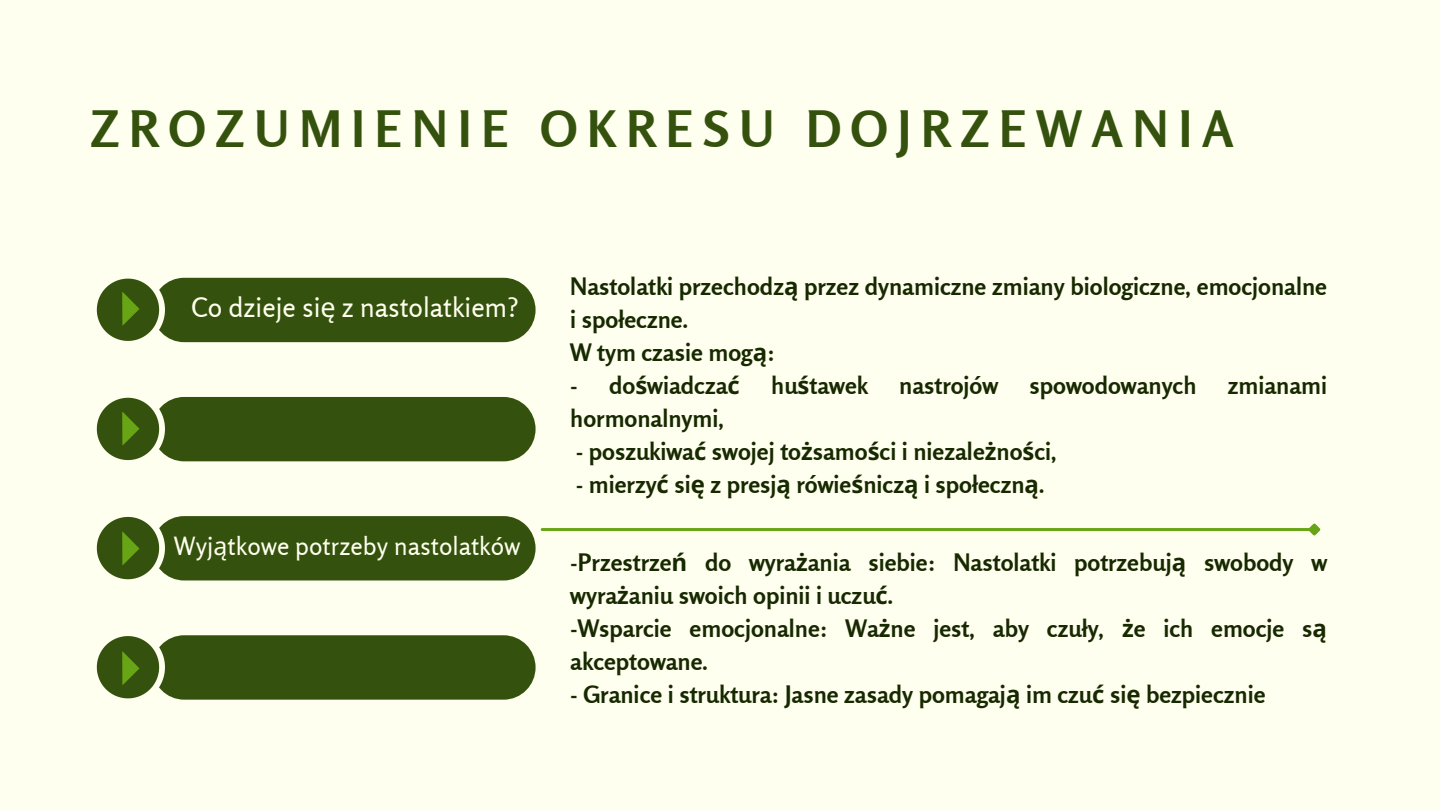
<style>
.page{position:relative;width:1440px;height:810px;background:#ffffef}
.page>*{position:absolute;margin:0;border:0;box-sizing:border-box;transform-origin:0 0}
.t1{font:700 50px "Rosario";letter-spacing:.2em;color:#34520d}
.t2{font:27px "Rosario";color:#ffffef}
.t3{font:25px "Rosario";color:#ffffef}
.t4{font:700 24px/33px "Rosario";color:#172900}
.s1{font-family:"Noto Sans"}
</style>
<div class="page">
<hr style="left:542px;top:528px;width:768px;height:3px;background:#67a516">
<svg style="left:1309px;top:523px;width:12px;height:13px"></svg>
<svg style="left:96px;top:277px;width:440px;height:66px;background:#466120"></svg>
<svg style="left:96px;top:397px;width:440px;height:65px;background:#435f1d"></svg>
<svg style="left:96px;top:516px;width:440px;height:65px;background:#435f1d"></svg>
<svg style="left:96px;top:635px;width:440px;height:65px;background:#435f1d"></svg>
<h1 class="t1" style="left:91px;top:99px;width:1144px">ZROZUMIENIE OKRESU DOJRZEWANIA</h1>
<p class="t2" style="left:191px;top:291px;width:329px">Co dzieje si<span class="s1">ę</span> z nastolatkiem?</p>
<p class="t3" style="left:174px;top:530px;width:349px">Wyj<span class="s1">ą</span>tkowe potrzeby nastolatków</p>
<p class="t4" style="left:570px;top:270px;width:758px">Nastolatki przechodz<span class="s1">ą</span> przez dynamiczne zmiany biologiczne, emocjonalne i społeczne.</p>
<p class="t4" style="left:570px;top:336px;width:206px">W tym czasie mog<span class="s1">ą</span>:</p>
<p class="t4" style="left:570px;top:369px;width:171px">- do<span class="s1">ś</span>wiadcza<span class="s1">ć</span></p>
<p class="t4" style="left:771px;top:369px;width:98px">hu<span class="s1">ś</span>tawek</p>
<p class="t4" style="left:899px;top:369px;width:101px">nastrojów</p>
<p class="t4" style="left:1030px;top:369px;width:169px">spowodowanych</p>
<p class="t4" style="left:1228px;top:369px;width:101px">zmianami</p>
<p class="t4" style="left:570px;top:402px;width:155px">hormonalnymi,</p>
<p class="t4" style="left:576px;top:435px;width:483px">- poszukiwa<span class="s1">ć</span> swojej to<span class="s1">ż</span>samo<span class="s1">ś</span>ci i niezale<span class="s1">ż</span>no<span class="s1">ś</span>ci,</p>
<p class="t4" style="left:576px;top:468px;width:470px">- mierzy<span class="s1">ć</span> si<span class="s1">ę</span> z presj<span class="s1">ą</span> rówie<span class="s1">ś</span>nicz<span class="s1">ą</span> i społeczn<span class="s1">ą</span>.</p>
<p class="t4" style="left:570px;top:546px;width:758px">-Przestrze<span class="s1">ń</span> do wyra<span class="s1">ż</span>ania siebie: Nastolatki potrzebuj<span class="s1">ą</span> swobody w wyra<span class="s1">ż</span>aniu swoich opinii i uczu<span class="s1">ć</span>.</p>
<p class="t4" style="left:570px;top:612px;width:758px">-Wsparcie emocjonalne: Wa<span class="s1">ż</span>ne jest, aby czuły, <span class="s1">ż</span>e ich emocje s<span class="s1">ą </span>akceptowane.</p>
<p class="t4" style="left:570px;top:678px;width:697px">- Granice i struktura: Jasne zasady pomagaj<span class="s1">ą</span> im czu<span class="s1">ć</span> si<span class="s1">ę</span> bezpiecznie</p>
</div>
